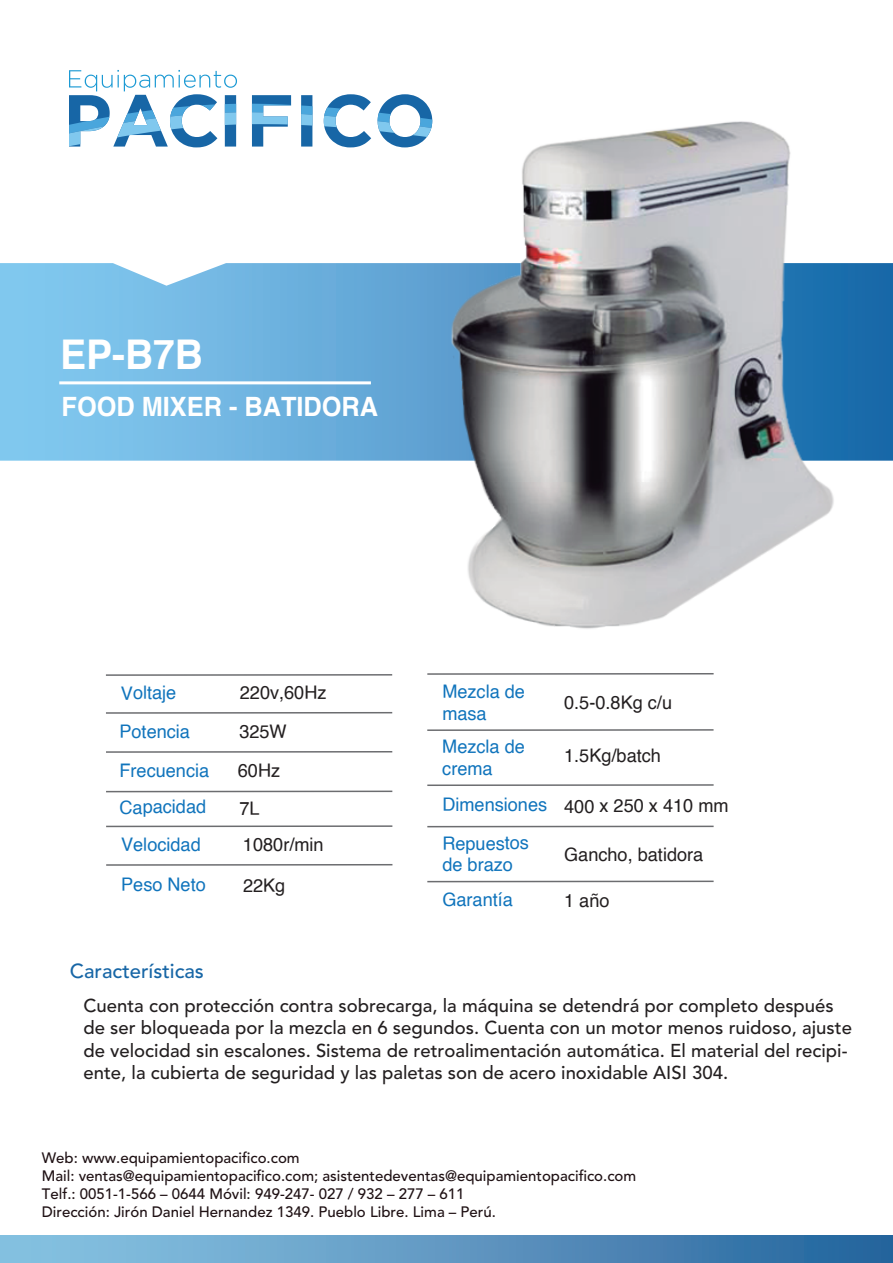
<style>
.page{position:relative;width:893px;height:1263px;background:#fff}
.page>*{position:absolute;margin:0;border:0;box-sizing:border-box;transform-origin:0 0}
.t1{font:700 40.95px "Helvetica";color:#fff;scale:.95 1}
.t2{font:700 26.55px "Helvetica";color:#fff;scale:.95 1}
.t3{font:500 20.25px "Avenir LT Std";color:#1766a6}
.t4{font:18.75px/21.8px "Helvetica";color:#1074bc}
.t5{font:18.75px "Helvetica";color:#231f20}
.t6{font:500 18.6px/22.2px "Avenir LT Std";color:#231f20}
.t7{font:500 15px/18px "Avenir LT Std";color:#1f1114}
.s1{color:#231f20}
</style>
<div class="page">
<svg style="left:252px;top:95px;width:39px;height:52px"></svg>
<svg style="left:301px;top:95px;width:11px;height:52px"></svg>
<svg style="left:324px;top:94px;width:47px;height:53px"></svg>
<svg style="left:378px;top:94px;width:54px;height:53px"></svg>
<svg style="left:69px;top:70px;width:168px;height:77px"></svg>
<svg style="left:0;top:263px;width:893px;height:198px;background:#69afdb"></svg>
<hr style="left:59px;top:381px;width:312px;height:3px;background:#fff">
<hr style="left:106px;top:790px;width:286px;height:2px;background:#6c6d70">
<hr style="left:106px;top:751px;width:286px;height:2px;background:#6c6d70">
<hr style="left:106px;top:674px;width:286px;height:2px;background:#6c6d70">
<hr style="left:106px;top:864px;width:286px;height:2px;background:#6c6d70">
<hr style="left:427px;top:673px;width:287px;height:2px;background:#6c6d70">
<hr style="left:106px;top:825px;width:286px;height:2px;background:#6c6d70">
<hr style="left:427px;top:784px;width:287px;height:2px;background:#6c6d70">
<hr style="left:427px;top:826px;width:287px;height:1px;background:#6c6d70">
<hr style="left:427px;top:880px;width:287px;height:2px;background:#6c6d70">
<hr style="left:427px;top:729px;width:287px;height:2px;background:#6c6d70">
<hr style="left:106px;top:712px;width:286px;height:2px;background:#6c6d70">
<img style="left:446px;top:121px;width:391px;height:508px">
<div style="left:0;top:1235px;width:893px;height:28px;background:linear-gradient(to right,#8fc8e5,#29659d)"></div>
<h1 class="t1" style="left:60px;top:322px;width:152px">EP-B7B</h1>
<h2 class="t2" style="left:62px;top:385px;width:335px">FOOD MIXER - BATIDORA</h2>
<p class="t4" style="left:121px;top:683px;width:57px">Voltaje</p>
<p class="t5" style="left:240px;top:678px;width:88px">220v,60Hz</p>
<p class="t4" style="left:119px;top:721px;width:72px">Potencia</p>
<p class="t5" style="left:239px;top:717px;width:49px">325W</p>
<p class="t4" style="left:120px;top:760px;width:91px">Frecuencia</p>
<p class="t5" style="left:238px;top:756px;width:44px">60Hz</p>
<p class="t4" style="left:120px;top:796px;width:88px">Capacidad</p>
<p class="t5" style="left:239px;top:794px;width:22px">7L</p>
<p class="t4" style="left:121px;top:834px;width:81px">Velocidad</p>
<p class="t5" style="left:243px;top:830px;width:82px">1080r/min</p>
<p class="t4" style="left:121px;top:874px;width:86px">Peso Neto</p>
<p class="t5" style="left:243px;top:871px;width:44px">22Kg</p>
<p class="t4" style="left:442px;top:681px;width:84px">Mezcla de masa</p>
<p class="t5" style="left:564px;top:688px;width:109px">0.5-0.8Kg c/u</p>
<p class="t4" style="left:442px;top:736px;width:84px">Mezcla de crema</p>
<p class="t5" style="left:564px;top:741px;width:98px">1.5Kg/batch</p>
<p class="t4" style="left:442px;top:788px;width:288px;line-height:37px">Dimensiones <span class="s1">400 x 250 x 410 mm<br></span>Repuestos</p>
<p class="t4" style="left:442px;top:854px;width:72px">de brazo</p>
<p class="t5" style="left:564px;top:840px;width:141px">Gancho, batidora</p>
<p class="t4" style="left:442px;top:889px;width:72px">Garantía</p>
<p class="t5" style="left:564px;top:886px;width:47px">1 año</p>
<p class="t3" style="left:70px;top:959px;width:136px">Características</p>
<p class="t6" style="left:83px;top:995px;width:770px">Cuenta con protección contra sobrecarga, la máquina se detendrá por completo después de ser bloqueada por la mezcla en 6 segundos. Cuenta con un motor menos ruidoso, ajuste de velocidad sin escalones. Sistema de retroalimentación automática. El material del recipi&shy;ente, la cubierta de seguridad y las paletas son de acero inoxidable AISI 304.</p>
<p class="t7" style="left:42px;top:1149px;width:596px">Web: www.equipamientopacifico.com<br>Mail: ventas@equipamientopacifico.com; asistentedeventas@equipamientopacifico.com Telf.: 0051-1-566 – 0644 Móvil: 949-247- 027 / 932 – 277 – 611<br>Dirección: Jirón Daniel Hernandez 1349. Pueblo Libre. Lima – Perú.</p>
</div>
